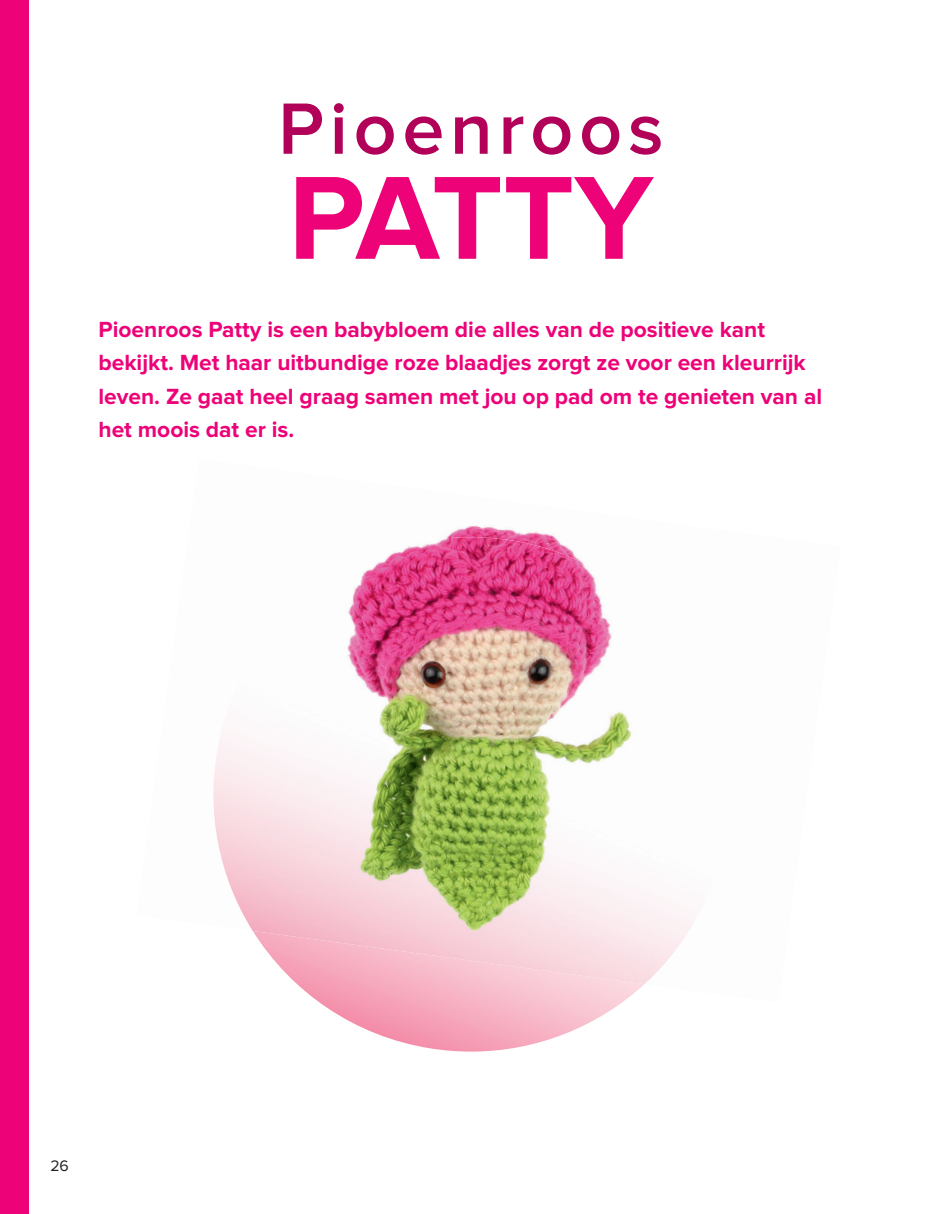
<style>
.page{position:relative;width:941px;height:1214px;background:#fff}
.page>*{position:absolute;margin:0;border:0;box-sizing:border-box;transform-origin:0 0}
.t1{font:700 122.5px "Proxima Nova";letter-spacing:-.03em;color:#ed0277}
.t2{font:600 75.25px "Proxima Nova A";letter-spacing:.075em;color:#b10159}
.t3{font:700 22.75px/33.2px "Proxima Nova";color:#ed0277}
.t4{font:15.75px "Proxima Nova";color:#231f20}
</style>
<div class="page">
<img style="left:275px;top:961px;width:369px;height:90px">
<img style="left:447px;top:525px;width:115px;height:20px">
<img style="left:347px;top:537px;width:188px;height:154px">
<img style="left:502px;top:545px;width:130px;height:237px">
<img style="left:213px;top:733px;width:44px;height:192px">
<img style="left:257px;top:691px;width:253px;height:180px">
<img style="left:477px;top:782px;width:197px;height:202px">
<img style="left:249px;top:871px;width:237px;height:90px">
<div style="left:0;top:0;width:29px;height:1214px;background:#ed0277"></div>
<h2 class="t2" style="left:278px;top:86px;width:386px">Pioenroos</h2>
<h1 class="t1" style="left:288px;top:162px;width:367px">PATTY</h1>
<p class="t3" style="left:98px;top:314px;width:725px">Pioenroos Patty is een babybloem die alles van de positieve kant bekijkt. Met haar uitbundige roze blaadjes zorgt ze voor een kleurrijk leven. Ze gaat heel graag samen met jou op pad om te genieten van al het moois dat er is.</p>
<p class="t4" style="left:50px;top:1158px;width:20px">26</p>
</div>
